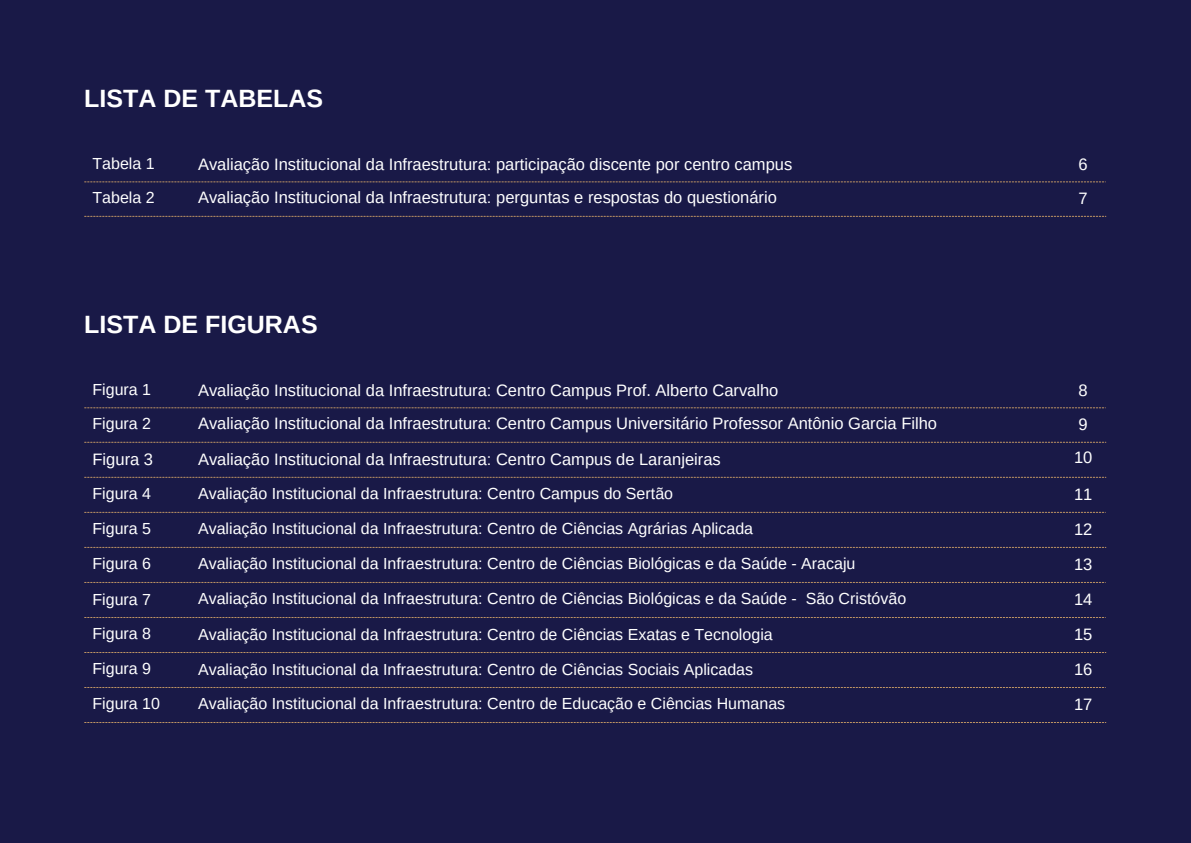
<style>
.page{position:relative;width:1191px;height:843px;background:#fff}
.page>*{position:absolute;margin:0;border:0;box-sizing:border-box;transform-origin:0 0}
.t1{font:700 25px "Arimo";color:#fff}
.t2{font:16.5px "Arimo";color:#fff}
.t3{font:16px "Arimo";color:#fff}
</style>
<div class="page">
<div style="left:0;top:0;width:1190px;height:842px;background:#191947"></div>
<svg style="left:84px;top:407px;width:1021px;height:1px"></svg>
<svg style="left:84px;top:441px;width:1022px;height:1px"></svg>
<svg style="left:84px;top:476px;width:1022px;height:1px"></svg>
<svg style="left:84px;top:511px;width:1020px;height:1px"></svg>
<svg style="left:85px;top:546px;width:1021px;height:1px"></svg>
<svg style="left:84px;top:181px;width:1021px;height:1px"></svg>
<svg style="left:84px;top:216px;width:1022px;height:1px"></svg>
<p class="t1" style="left:84px;top:84px;width:240px">LISTA DE TABELAS</p>
<p class="t3" style="left:92px;top:154px;width:64px">Tabela 1</p>
<p class="t3" style="left:92px;top:189px;width:64px">Tabela 2</p>
<p class="t2" style="left:198px;top:155px;width:595px">Avaliação Institucional da Infraestrutura: participação discente por centro campus</p>
<p class="t2" style="left:198px;top:188px;width:580px">Avaliação Institucional da Infraestrutura: perguntas e respostas do questionário</p>
<p class="t1" style="left:84px;top:310px;width:235px">LISTA DE FIGURAS</p>
<p class="t3" style="left:92px;top:380px;width:60px">Figura 1</p>
<p class="t3" style="left:92px;top:414px;width:60px">Figura 2</p>
<p class="t2" style="left:198px;top:381px;width:582px">Avaliação Institucional da Infraestrutura: Centro Campus Prof. Alberto Carvalho</p>
<p class="t2" style="left:198px;top:414px;width:740px">Avaliação Institucional da Infraestrutura: Centro Campus Universitário Professor Antônio Garcia Filho</p>
<p class="t2" style="left:92px;top:450px;width:62px">Figura 3</p>
<p class="t2" style="left:198px;top:450px;width:524px">Avaliação Institucional da Infraestrutura: Centro Campus de Laranjeiras</p>
<p class="t3" style="left:198px;top:484px;width:476px">Avaliação Institucional da Infraestrutura: Centro Campus do Sertão</p>
<p class="t3" style="left:198px;top:519px;width:556px">Avaliação Institucional da Infraestrutura: Centro de Ciências Agrárias Aplicada</p>
<p class="t3" style="left:198px;top:554px;width:659px">Avaliação Institucional da Infraestrutura: Centro de Ciências Biológicas e da Saúde - Aracaju</p>
<p class="t3" style="left:198px;top:589px;width:709px">Avaliação Institucional da Infraestrutura: Centro de Ciências Biológicas e da Saúde - São Cristóvão</p>
<p class="t3" style="left:92px;top:484px;width:60px">Figura 4</p>
<p class="t3" style="left:92px;top:519px;width:60px">Figura 5</p>
<p class="t3" style="left:92px;top:554px;width:60px">Figura 6</p>
<p class="t3" style="left:92px;top:590px;width:60px">Figura 7</p>
<p class="t2" style="left:1078px;top:155px;width:11px">6</p>
<p class="t2" style="left:1078px;top:189px;width:11px">7</p>
<p class="t2" style="left:1078px;top:381px;width:11px">8</p>
<p class="t2" style="left:1078px;top:415px;width:11px">9</p>
<p class="t2" style="left:1073px;top:448px;width:20px">10</p>
<p class="t2" style="left:1073px;top:485px;width:20px">11</p>
<p class="t2" style="left:1073px;top:520px;width:20px">12</p>
<p class="t2" style="left:1073px;top:555px;width:20px">13</p>
<p class="t2" style="left:1073px;top:590px;width:20px">14</p>
<p class="t3" style="left:92px;top:624px;width:60px">Figura 8</p>
<p class="t3" style="left:92px;top:659px;width:60px">Figura 9</p>
<p class="t3" style="left:92px;top:694px;width:69px">Figura 10</p>
<p class="t3" style="left:198px;top:625px;width:576px">Avaliação Institucional da Infraestrutura: Centro de Ciências Exatas e Tecnologia</p>
<p class="t2" style="left:1073px;top:625px;width:20px">15</p>
<p class="t2" style="left:1073px;top:660px;width:20px">16</p>
<p class="t2" style="left:1073px;top:695px;width:20px">17</p>
<p class="t3" style="left:198px;top:660px;width:556px">Avaliação Institucional da Infraestrutura: Centro de Ciências Sociais Aplicadas</p>
<p class="t3" style="left:198px;top:694px;width:588px">Avaliação Institucional da Infraestrutura: Centro de Educação e Ciências Humanas</p>
</div>
